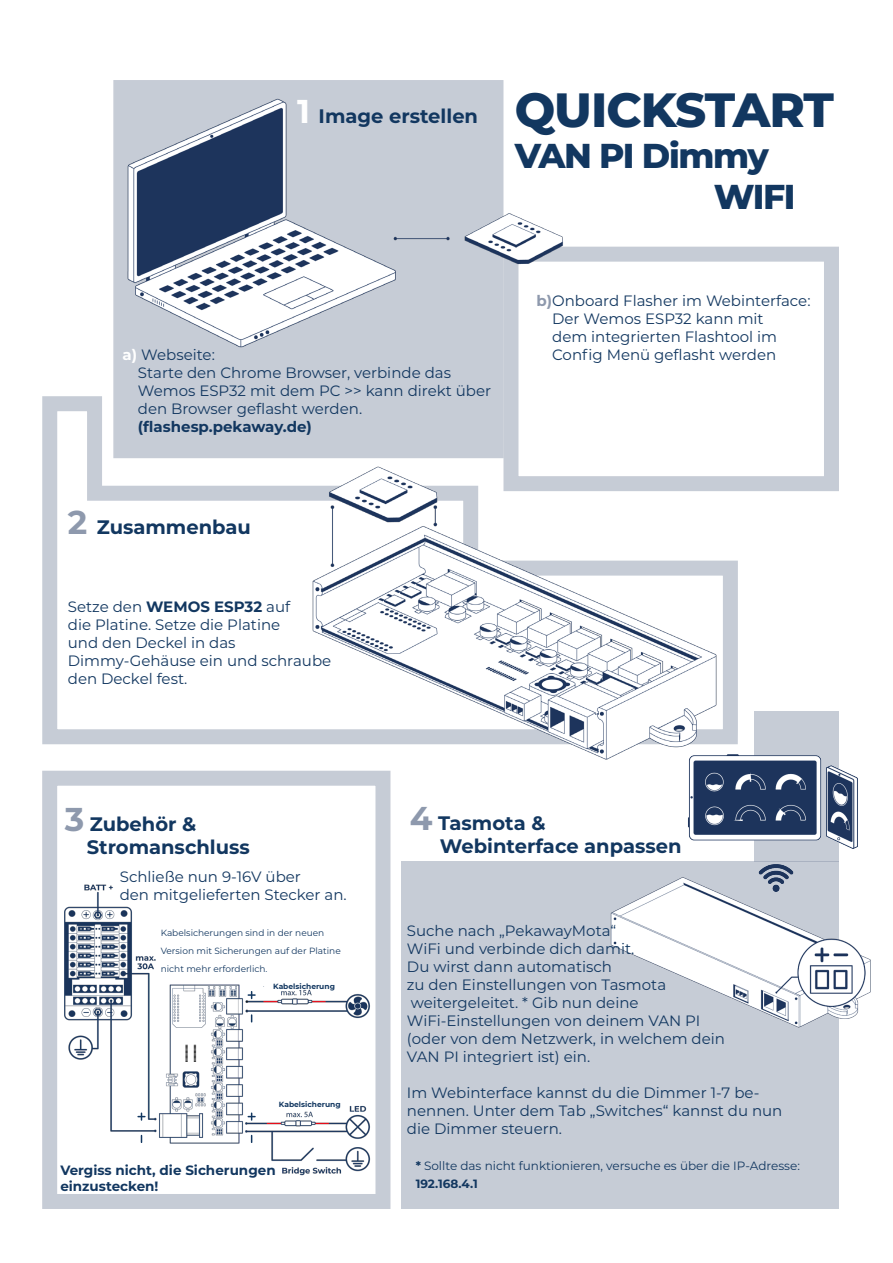
<style>
.page{position:relative;width:893px;height:1263px;background:#fff}
.page>*{position:absolute;margin:0;border:0;box-sizing:border-box;transform-origin:0 0}
.t1{font:100 48px "Montserrat";letter-spacing:-.02em;color:#123760}
.t2{font:100 34.5px "Montserrat";letter-spacing:-.04em;color:#123760}
.t3{font:700 19.5px "Montserrat";color:#123760}
.t4{font:15px/18px "Montserrat";color:#123760}
.t5{font:700 15px "Montserrat";color:#123760}
.t6{font:700 13.5px "Montserrat";color:#123760}
.t7{font:12px/18px "Montserrat";color:#123760}
.t8{font:9px "Montserrat";color:#123760}
.t9{font:700 7.5px "Montserrat";color:#123760}
.s1{font-size:33px;color:#fff}
.s2{font-weight:700;color:#fff}
.s3{font-size:33px;color:#8e99ad}
.s4{font-weight:700}
.s5{font-weight:700;color:#8e99ad}
</style>
<div class="page">
<div style="left:113px;top:80px;width:390px;height:378px;background:#c6ccd6;border:2px solid #8e99ad"></div>
<div style="left:503px;top:247px;width:336px;height:244px;border:15px solid #8e99ad"></div>
<svg style="left:42px;top:395px;width:697px;height:350px"></svg>
<div style="left:42px;top:771px;width:348px;height:438px;border:15px solid #8e99ad"></div>
<div style="left:401px;top:861px;width:438px;height:348px;background:#c6ccd6"></div>
<div style="left:754px;top:711px;width:85px;height:150px;background:#c6ccd6"></div>
<img style="left:264px;top:462px;width:466px;height:313px">
<img style="left:651px;top:750px;width:207px;height:99px">
<img style="left:114px;top:80px;width:457px;height:290px">
<img style="left:42px;top:861px;width:349px;height:348px">
<img style="left:610px;top:861px;width:261px;height:167px">
<img style="left:740px;top:861px;width:72px;height:38px">
<svg style="left:248px;top:972px;width:88px;height:26px"></svg>
<svg style="left:248px;top:1096px;width:89px;height:24px"></svg>
<p class="t3" style="left:297px;top:102px;width:182px"><span class="s1">1</span> Image erstellen</p>
<p class="t1" style="left:515px;top:78px;width:321px">QUICKSTART</p>
<p class="t2" style="left:515px;top:133px;width:256px">VAN PI Dimmy</p>
<p class="t2" style="left:714px;top:174px;width:83px">WIFI</p>
<p class="t4" style="left:122px;top:345px;width:94px"><span class="s2">a)</span> Webseite:</p>
<p class="t4" style="left:138px;top:363px;width:315px">Starte den Chrome Browser, verbinde das</p>
<p class="t4" style="left:138px;top:381px;width:355px">Wemos ESP32 mit dem PC &gt;&gt; kann direkt über</p>
<p class="t4" style="left:138px;top:399px;width:226px">den Browser geflasht werden.</p>
<p class="t5" style="left:138px;top:416px;width:176px">(flashesp.pekaway.de)</p>
<p class="t3" style="left:68px;top:513px;width:185px"><span class="s3">2</span> Zusammenbau</p>
<p class="t4" style="left:68px;top:597px;width:224px">Setze den <span class="s4">WEMOS ESP32</span> auf</p>
<p class="t4" style="left:68px;top:615px;width:214px">die Platine. Setze die Platine</p>
<p class="t4" style="left:68px;top:633px;width:169px">und den Deckel in das</p>
<p class="t4" style="left:68px;top:651px;width:265px">Dimmy-Gehäuse ein und schraube</p>
<p class="t4" style="left:68px;top:669px;width:121px">den Deckel fest.</p>
<p class="t4" style="left:536px;top:291px;width:276px"><span class="s5">b)</span>Onboard Flasher im Webinterface:</p>
<p class="t4" style="left:552px;top:309px;width:213px">Der Wemos ESP32 kann mit</p>
<p class="t4" style="left:552px;top:327px;width:226px">dem integrierten Flashtool im</p>
<p class="t4" style="left:552px;top:345px;width:226px">Config Menü geflasht werden</p>
<p class="t3" style="left:65px;top:810px;width:133px"><span class="s3">3</span> Zubehör &amp;</p>
<p class="t3" style="left:87px;top:833px;width:165px">Stromanschluss</p>
<p class="t4" style="left:120px;top:867px;width:183px">Schließe nun 9-16V über</p>
<p class="t4" style="left:120px;top:885px;width:229px">den mitgelieferten Stecker an.</p>
<p class="t8" style="left:161px;top:927px;width:165px">Kabelsicherungen sind in der neuen</p>
<p class="t8" style="left:161px;top:945px;width:182px">Version mit Sicherungen auf der Platine</p>
<p class="t8" style="left:161px;top:963px;width:108px">nicht mehr erforderlich.</p>
<p class="t9" style="left:273px;top:980px;width:63px">Kabelsicherung</p>
<p class="t9" style="left:279px;top:1099px;width:63px">Kabelsicherung</p>
<p class="t6" style="left:60px;top:1161px;width:217px">Vergiss nicht, die Sicherungen</p>
<p class="t6" style="left:60px;top:1177px;width:100px">einzustecken!</p>
<p class="t3" style="left:410px;top:809px;width:137px"><span class="s3">4</span> Tasmota &amp;</p>
<p class="t3" style="left:440px;top:832px;width:243px">Webinterface anpassen</p>
<p class="t4" style="left:407px;top:921px;width:211px">Suche nach „PekawayMota“</p>
<p class="t4" style="left:407px;top:939px;width:229px">WiFi und verbinde dich damit.</p>
<p class="t4" style="left:407px;top:957px;width:207px">Du wirst dann automatisch</p>
<p class="t4" style="left:407px;top:975px;width:261px">zu den Einstellungen von Tasmota</p>
<p class="t4" style="left:411px;top:993px;width:229px">weitergeleitet. * Gib nun deine</p>
<p class="t4" style="left:407px;top:1011px;width:295px">WiFi-Einstellungen von deinem VAN PI</p>
<p class="t4" style="left:407px;top:1029px;width:320px">(oder von dem Netzwerk, in welchem dein</p>
<p class="t4" style="left:407px;top:1047px;width:185px">VAN PI integriert ist) ein.</p>
<p class="t4" style="left:407px;top:1083px;width:377px">Im Webinterface kannst du die Dimmer 1-7 be&shy;nennen. Unter dem Tab „Switches“ kannst du nun die Dimmer steuern.</p>
<p class="t7" style="left:416px;top:1156px;width:386px"><span class="s4">*</span> Sollte das nicht funktionieren, versuche es über die IP-Adresse:<br><span class="s4">192.168.4.1</span></p>
</div>
